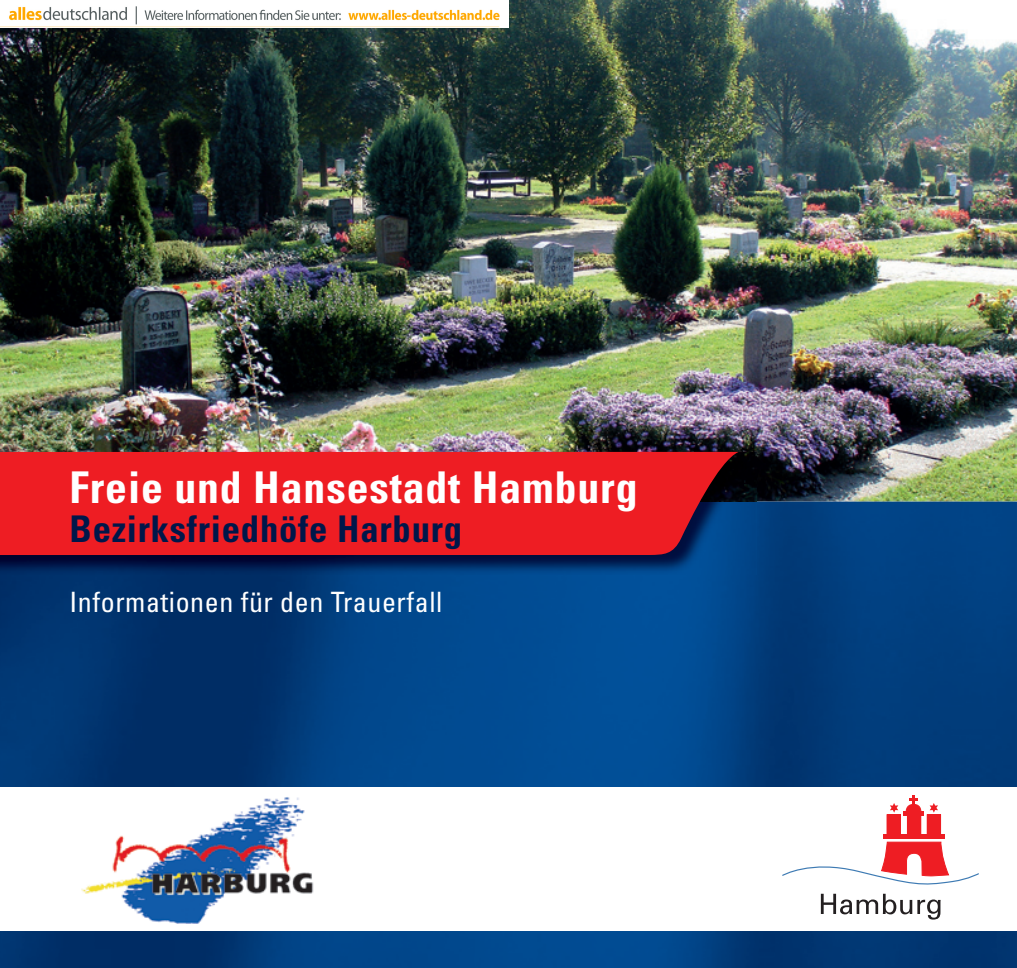
<style>
.page{position:relative;width:1017px;height:968px;background:#fff}
.page>*{position:absolute;margin:0;border:0;box-sizing:border-box;transform-origin:0 0}
.t1{font:700 condensed 43.75px "Univers";letter-spacing:.02em;color:#fff}
.t2{font:700 condensed 36.75px "Univers";letter-spacing:.02em;color:#00174a}
.t3{font:condensed 28px "Univers";letter-spacing:.02em;color:#fff}
</style>
<div class="page">
<img style="left:0;top:0;width:1017px;height:967px">
<div style="left:0;top:786px;width:1017px;height:144px;background:#fff"></div>
<img style="left:81px;top:797px;width:233px;height:126px">
<div style="left:887px;top:814px;width:13px;height:23px;background:#ee1d23"></div>
<div style="left:927px;top:814px;width:13px;height:23px;background:#ee1d23"></div>
<div style="left:927px;top:814px;width:14px;height:23px;border:1px solid #ee1d23"></div>
<div style="left:907px;top:814px;width:14px;height:23px;background:#ee1d23"></div>
<hr style="left:883px;top:834px;width:61px;height:4px;background:#ee1d23">
<hr style="left:904px;top:811px;width:20px;height:4px;background:#ee1d23">
<svg style="left:905px;top:795px;width:17px;height:16px"></svg>
<svg style="left:890px;top:803px;width:8px;height:9px"></svg>
<svg style="left:930px;top:803px;width:8px;height:9px"></svg>
<svg style="left:782px;top:841px;width:197px;height:44px"></svg>
<svg style="left:821px;top:893px;width:120px;height:26px"></svg>
<img style="left:0;top:452px;width:757px;height:122px">
<div style="left:0;top:452px;width:739px;height:103px;background:#ee1d23"></div>
<img style="left:0;top:0;width:508px;height:27px">
<h1 class="t1" style="left:70px;top:460px;width:569px">Freie und Hansestadt Hamburg</h1>
<h2 class="t2" style="left:70px;top:506px;width:394px">Bezirksfriedhöfe Harburg</h2>
<p class="t3" style="left:70px;top:584px;width:374px">Informationen für den Trauerfall</p>
</div>
